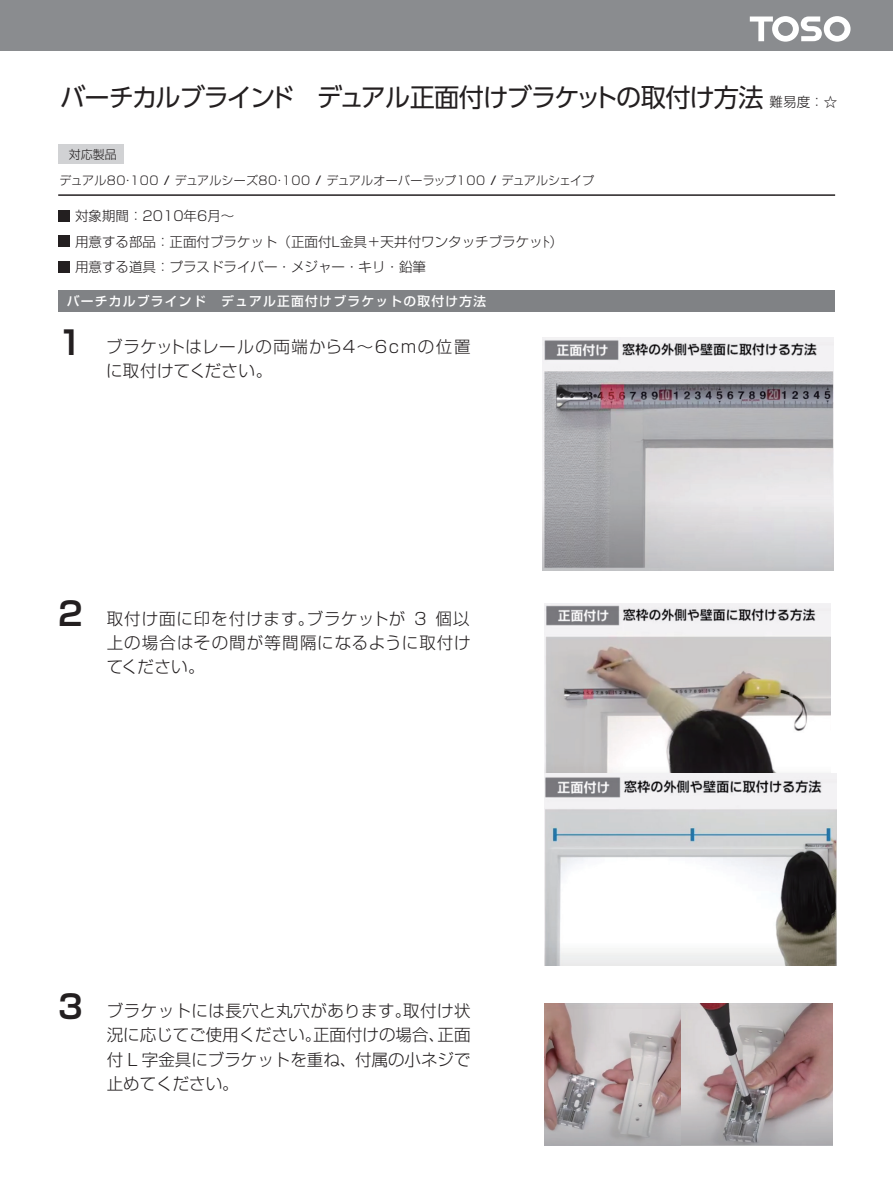
<style>
.page{position:relative;width:893px;height:1187px;background:#fff}
.page>*{position:absolute;margin:0;border:0;box-sizing:border-box;transform-origin:0 0}
.t1{font:700 32.55px "Shin Go Pro De";color:#231f20}
.t2{font:25.5px "UD Shin Go Pro";letter-spacing:-.045em;color:#231f20}
.t3{font:300 16.5px/24px "Shin Go Pro";letter-spacing:.005em;color:#231f20;text-align:justify}
.t4{font:300 16.5px/24px "Shin Go Pro";letter-spacing:.04em;color:#231f20}
.t5{font:300 13.5px "Shin Go Pro";color:#231f20}
.t6{font:500 12.75px "Shin Go Pro";letter-spacing:.1em;color:#fff}
.t7{font:300 12px "Shin Go Pro";letter-spacing:.015em;color:#231f20}
.s1{font-weight:500}
</style>
<div class="page">
<div style="left:59px;top:145px;width:65px;height:19px;background:#d1d2d4"></div>
<div style="left:0;top:0;width:893px;height:51px;background:#8a8c8f"></div>
<svg style="left:750px;top:16px;width:101px;height:26px"></svg>
<div style="left:58px;top:291px;width:777px;height:21px;background:#808285"></div>
<hr style="left:58px;top:194px;width:777px;height:2px;background:#231f20">
<div style="left:58px;top:236px;width:12px;height:11px;background:#231f20"></div>
<div style="left:58px;top:210px;width:12px;height:12px;background:#231f20"></div>
<div style="left:58px;top:261px;width:12px;height:11px;background:#231f20"></div>
<img style="left:542px;top:337px;width:291px;height:233px">
<img style="left:544px;top:604px;width:286px;height:169px">
<img style="left:544px;top:773px;width:292px;height:192px">
<img style="left:544px;top:1003px;width:137px;height:142px">
<img style="left:681px;top:1003px;width:152px;height:142px">
<h2 class="t2" style="left:60px;top:77px;width:705px">バーチカルブラインド　デュアル正面付けブラケットの取付け方法</h2>
<p class="t5" style="left:770px;top:91px;width:69px">難易度：☆</p>
<p class="t7" style="left:69px;top:145px;width:50px">対応製品</p>
<p class="t7" style="left:60px;top:170px;width:536px">デュアル80・100 <span class="s1">/</span> デュアルシーズ80・100 <span class="s1">/</span> デュアルオーバーラップ100 <span class="s1">/</span> デュアルシェイプ</p>
<p class="t5" style="left:75px;top:205px;width:161px">対象期間：2010年6月～</p>
<p class="t5" style="left:75px;top:255px;width:380px">用意する道具：プラスドライバー・メジャー・キリ・鉛筆　　</p>
<p class="t5" style="left:75px;top:231px;width:503px">用意する部品：正面付ブラケット（正面付L金具＋天井付ワンタッチブラケッﾄ）　</p>
<p class="t6" style="left:67px;top:291px;width:421px">バーチカルブラインド　デュアル正面付けブラケットの取付け方法</p>
<h1 class="t1" style="left:58px;top:316px;width:26px">1</h1>
<p class="t4" style="left:106px;top:333px;width:366px">ブラケットはレールの両端から4～6cmの位置に取付けてください。</p>
<h1 class="t1" style="left:58px;top:587px;width:26px">2</h1>
<p class="t3" style="left:107px;top:604px;width:365px">取付け面に印を付けます。ブラケットが 3 個以上の場合はその間が等間隔になるように取付けてください。</p>
<h1 class="t1" style="left:58px;top:980px;width:26px">3</h1>
<p class="t3" style="left:107px;top:997px;width:365px">ブラケットには長穴と丸穴があります。取付け状況に応じてご使用ください。正面付けの場合、正面付 L 字金具にブラケットを重ね、付属の小ネジで止めてください。</p>
</div>
